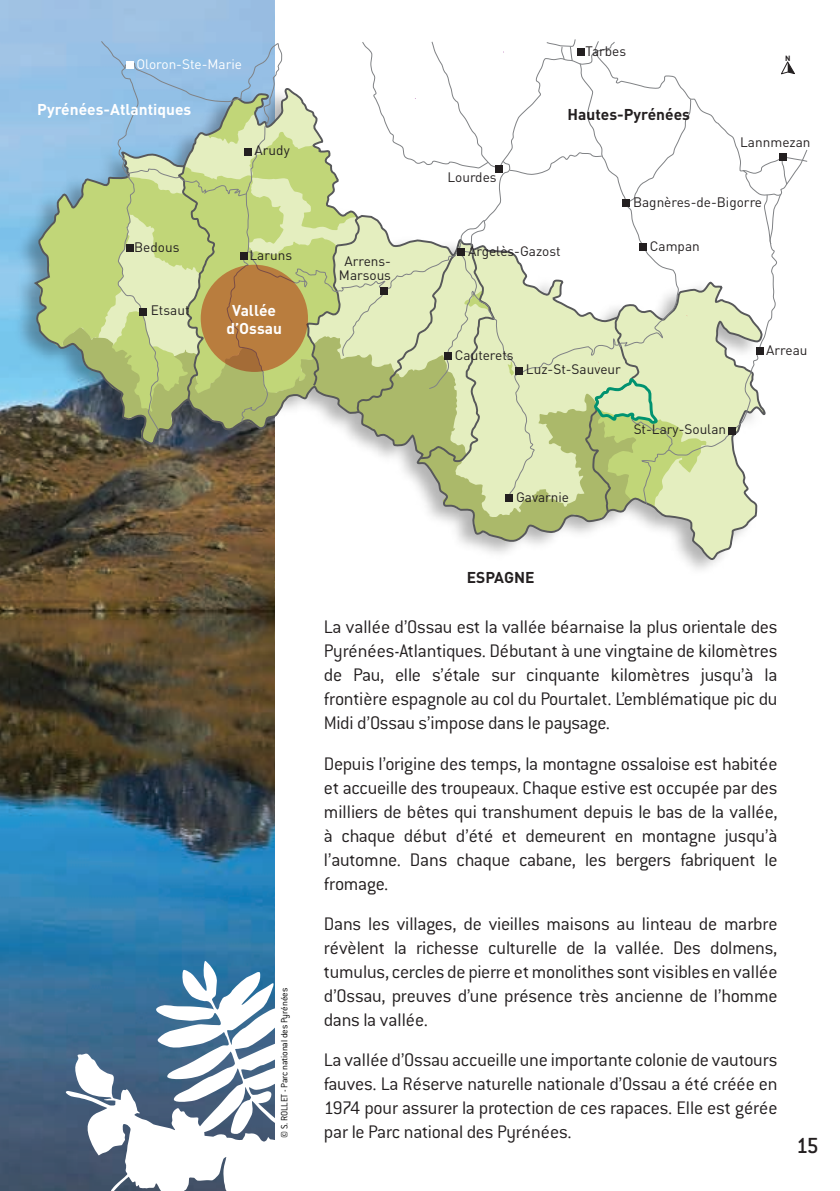
<style>
.page{position:relative;width:840px;height:1191px;background:#fff}
.page>*{position:absolute;margin:0;border:0;box-sizing:border-box;transform-origin:0 0}
.t1{font:500 24px "Conduit ITC";color:#231f20}
.t2{font:300 20px/24px "Conduit ITC";letter-spacing:-.015em;color:#231f20;text-align:justify}
.t3{font:700 15.6px/18.6px "DIN";color:#fff;text-align:center}
.t4{font:700 15.6px "DIN";color:#231f20}
.t5{font:13.6px/13.6px "DIN";color:#231f20;text-align:center}
.t6{font:13.6px "DIN";color:#fff}
.t7{font:300 10px "Conduit ITC";letter-spacing:-.015em;color:#000}
.t8{font:700 7.6px "DIN";color:#231f20}
</style>
<div class="page">
<img style="left:0;top:0;width:274px;height:1191px">
<svg style="left:64px;top:960px;width:211px;height:231px"></svg>
<img style="left:0;top:56px;width:718px;height:542px">
<svg style="left:33px;top:85px;width:724px;height:475px"></svg>
<svg style="left:100px;top:38px;width:708px;height:476px"></svg>
<p class="t6" style="left:136px;top:56px;width:107px">Oloron-Ste-Marie</p>
<p class="t5" style="left:585px;top:44px;width:42px">Tarbes</p>
<p class="t3" style="left:37px;top:99px;width:155px">Pyrénées-Atlantiques</p>
<p class="t4" style="left:567px;top:105px;width:124px">Hautes-Pyrénées</p>
<p class="t5" style="left:254px;top:143px;width:37px">Arudy</p>
<p class="t5" style="left:447px;top:170px;width:51px">Lourdes</p>
<p class="t8" style="left:784px;top:53px;width:7px">N</p>
<p class="t5" style="left:739px;top:135px;width:72px">Lannmezan</p>
<p class="t5" style="left:134px;top:240px;width:47px">Bedous</p>
<p class="t5" style="left:151px;top:303px;width:40px">Etsaut</p>
<p class="t5" style="left:249px;top:248px;width:44px">Laruns</p>
<p class="t3" style="left:226px;top:300px;width:57px">Vallée d’Ossau</p>
<p class="t7" style="left:279px;top:1137px;width:151px;rotate:-90deg">© S. ROLLET - Parc national des Pyrénées</p>
<p class="t5" style="left:339px;top:254px;width:54px">Arrens-<br>Marsous</p>
<p class="t5" style="left:468px;top:244px;width:94px">Argelès-Gazost</p>
<p class="t5" style="left:632px;top:195px;width:130px">Bagnères-de-Bigorre</p>
<p class="t5" style="left:649px;top:239px;width:51px">Campan</p>
<p class="t5" style="left:454px;top:348px;width:60px">Cauterets</p>
<p class="t5" style="left:525px;top:362px;width:96px">Luz-St-Sauveur</p>
<p class="t5" style="left:633px;top:422px;width:94px">St-Lary-Soulan</p>
<p class="t5" style="left:516px;top:490px;width:55px">Gavarnie</p>
<p class="t4" style="left:466px;top:567px;width:69px">ESPAGNE</p>
<p class="t5" style="left:765px;top:342px;width:43px">Arreau</p>
<p class="t2" style="left:324px;top:615px;width:455px">La vallée d’Ossau est la vallée béarnaise la plus orientale des Pyrénées-Atlantiques. Débutant à une vingtaine de kilomètres de Pau, elle s’étale sur cinquante kilomètres jusqu’à la frontière espagnole au col du Pourtalet. L’emblématique pic du Midi d’Ossau s’impose dans le paysage.</p>
<p class="t2" style="left:324px;top:751px;width:455px">Depuis l’origine des temps, la montagne ossaloise est habitée et accueille des troupeaux. Chaque estive est occupée par des milliers de bêtes qui transhument depuis le bas de la vallée, à chaque début d’été et demeurent en montagne jusqu’à l’automne. Dans chaque cabane, les bergers fabriquent le fromage.</p>
<p class="t2" style="left:324px;top:911px;width:455px">Dans les villages, de vieilles maisons au linteau de marbre révèlent la richesse culturelle de la vallée. Des dolmens, tumulus, cercles de pierre et monolithes sont visibles en vallée d’Ossau, preuves d’une présence très ancienne de l’homme dans la vallée.</p>
<p class="t2" style="left:324px;top:1047px;width:455px">La vallée d’Ossau accueille une importante colonie de vautours fauves. La Réserve naturelle nationale d’Ossau a été créée en 1974 pour assurer la protection de ces rapaces. Elle est gérée par le Parc national des Pyrénées.</p>
<p class="t1" style="left:795px;top:1131px;width:24px">15</p>
</div>
